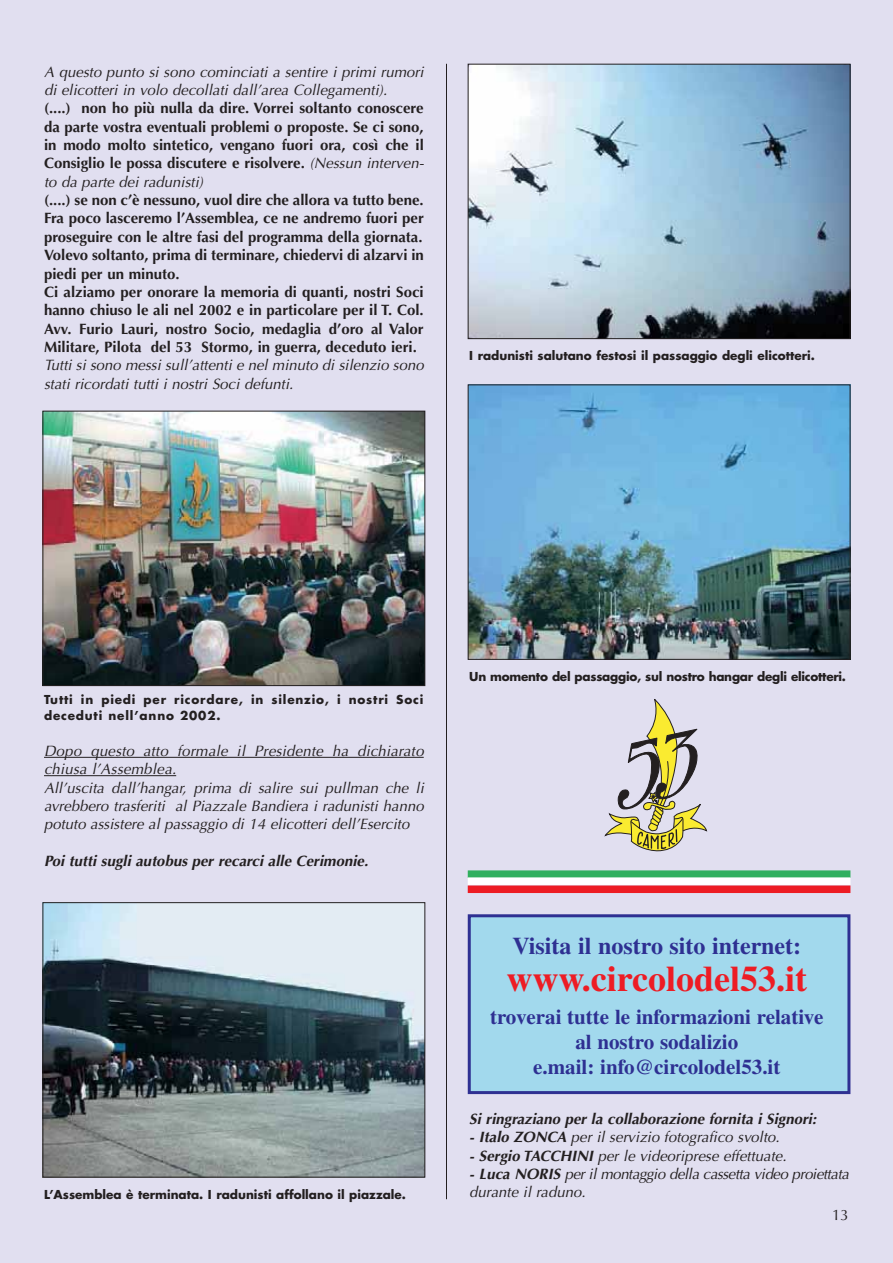
<style>
.page{position:relative;width:893px;height:1263px;background:#e1dff0}
.page>*{position:absolute;margin:0;border:0;box-sizing:border-box;transform-origin:0 0}
.t1{font:700 36px "Times";color:#ed1c24}
.t2{font:700 24px "Times";color:#2e3092}
.t3{font:700 21px/25.2px "Times";color:#2e3092;text-align:center}
.t4{font:700 15px/18.3px "Optima";color:#231f20}
.t5{font:italic 15px/18.3px "Optima";color:#231f20}
.t6{font:italic 700 15px "Optima";color:#231f20}
.t7{font:15px "Optima";color:#231f20}
.t8{font:700 12px "Futura";color:#231f20}
.t9{font:700 12px/15.6px "Futura";letter-spacing:.07em;color:#231f20}
.t10{font:700 12px "Futura";letter-spacing:-.02em;color:#231f20}
.s1{font-weight:400;font-style:italic}
.s2{font-weight:700}
</style>
<div class="page">
<hr style="left:446px;top:64px;width:1px;height:1135px;background:#231f20">
<hr style="left:44px;top:757px;width:334px;height:1px;background:#231f20">
<svg style="left:377px;top:757px;width:47px;height:1px"></svg>
<hr style="left:52px;top:775px;width:124px;height:1px;background:#231f20">
<svg style="left:605px;top:699px;width:102px;height:153px"></svg>
<img style="left:45px;top:413px;width:378px;height:271px">
<div style="left:43px;top:411px;width:382px;height:275px;border:1px solid #231f20"></div>
<img style="left:45px;top:904px;width:378px;height:271px">
<div style="left:43px;top:902px;width:382px;height:275px;border:1px solid #231f20"></div>
<img style="left:470px;top:66px;width:378px;height:271px">
<div style="left:468px;top:64px;width:382px;height:275px;border:1px solid #231f20"></div>
<img style="left:470px;top:386px;width:378px;height:272px">
<div style="left:468px;top:384px;width:382px;height:276px;border:1px solid #231f20"></div>
<div style="left:469px;top:916px;width:380px;height:176px;background:#a2d9ed"></div>
<div style="left:468px;top:914px;width:382px;height:180px;border:3px solid #2e3092"></div>
<div style="left:468px;top:870px;width:382px;height:8px;background:#30af5e"></div>
<div style="left:468px;top:885px;width:382px;height:8px;background:#ed1c24"></div>
<div style="left:468px;top:877px;width:382px;height:8px;background:#fff"></div>
<p class="t5" style="left:44px;top:64px;width:384px">A questo punto si sono cominciati a sentire i primi rumori di elicotteri in volo decollati dall’area Collegamenti).</p>
<p class="t4" style="left:44px;top:100px;width:384px">(....) non ho più nulla da dire. Vorrei soltanto conoscere da parte vostra eventuali problemi o proposte. Se ci sono, in modo molto sintetico, vengano fuori ora, così che il Consiglio le possa discutere e risolvere. <span class="s1">(Nessun interven&shy;to da parte dei radunisti)</span></p>
<p class="t4" style="left:44px;top:192px;width:381px">(....) se non c’è nessuno, vuol dire che allora va tutto bene.<br>Fra poco lasceremo l’Assemblea, ce ne andremo fuori per proseguire con le altre fasi del programma della giornata.<br>Volevo soltanto, prima di terminare, chiedervi di alzarvi in piedi per un minuto.<br>Ci alziamo per onorare la memoria di quanti, nostri Soci hanno chiuso le ali nel 2002 e in particolare per il T. Col.<br>Avv. Furio Lauri, nostro Socio, medaglia d’oro al Valor Militare, Pilota del 53 Stormo, in guerra, deceduto ieri.</p>
<p class="t5" style="left:44px;top:357px;width:384px">Tutti si sono messi sull’attenti e nel minuto di silenzio sono stati ricordati tutti i nostri Soci defunti.</p>
<p class="t8" style="left:469px;top:350px;width:347px">I radunisti salutano festosi il passaggio degli elicotteri.</p>
<p class="t9" style="left:44px;top:693px;width:381px">Tutti in piedi per ricordare, in silenzio, i nostri Soci deceduti nell’anno 2002.</p>
<p class="t5" style="left:44px;top:743px;width:384px">Dopo questo atto formale il Presidente ha dichiarato chiusa l’Assemblea.<br>All’uscita dall’hangar, prima di salire sui pullman che li avrebbero trasferiti al Piazzale Bandiera i radunisti hanno potuto assistere al passaggio di 14 elicotteri dell’Esercito</p>
<p class="t6" style="left:44px;top:855px;width:329px">Poi tutti sugli autobus per recarci alle Cerimonie.</p>
<p class="t8" style="left:44px;top:1189px;width:363px">L’Assemblea è terminata. I radunisti affollano il piazzale.</p>
<p class="t10" style="left:469px;top:671px;width:378px">Un momento del passaggio, sul nostro hangar degli elicotteri.</p>
<h2 class="t2" style="left:512px;top:937px;width:290px">Visita il nostro sito internet:</h2>
<h1 class="t1" style="left:506px;top:966px;width:302px">www.circolodel53.it</h1>
<h3 class="t3" style="left:490px;top:1006px;width:335px">troverai tutte le informazioni relative al nostro sodalizio<br>e.mail: info@circolodel53.it</h3>
<p class="t6" style="left:469px;top:1113px;width:351px">Si ringraziano per la collaborazione fornita i Signori:</p>
<p class="t5" style="left:469px;top:1129px;width:315px"><span class="s2">- Italo ZONCA</span> per il servizio fotografico svolto.</p>
<p class="t5" style="left:469px;top:1148px;width:322px"><span class="s2">- Sergio TACCHINI</span> per le videoriprese effettuate.</p>
<p class="t5" style="left:469px;top:1166px;width:384px"><span class="s2">- Luca NORIS</span> perilmontaggio della cassetta video proiettata durante il raduno.</p>
<p class="t7" style="left:832px;top:1209px;width:18px">13</p>
</div>
